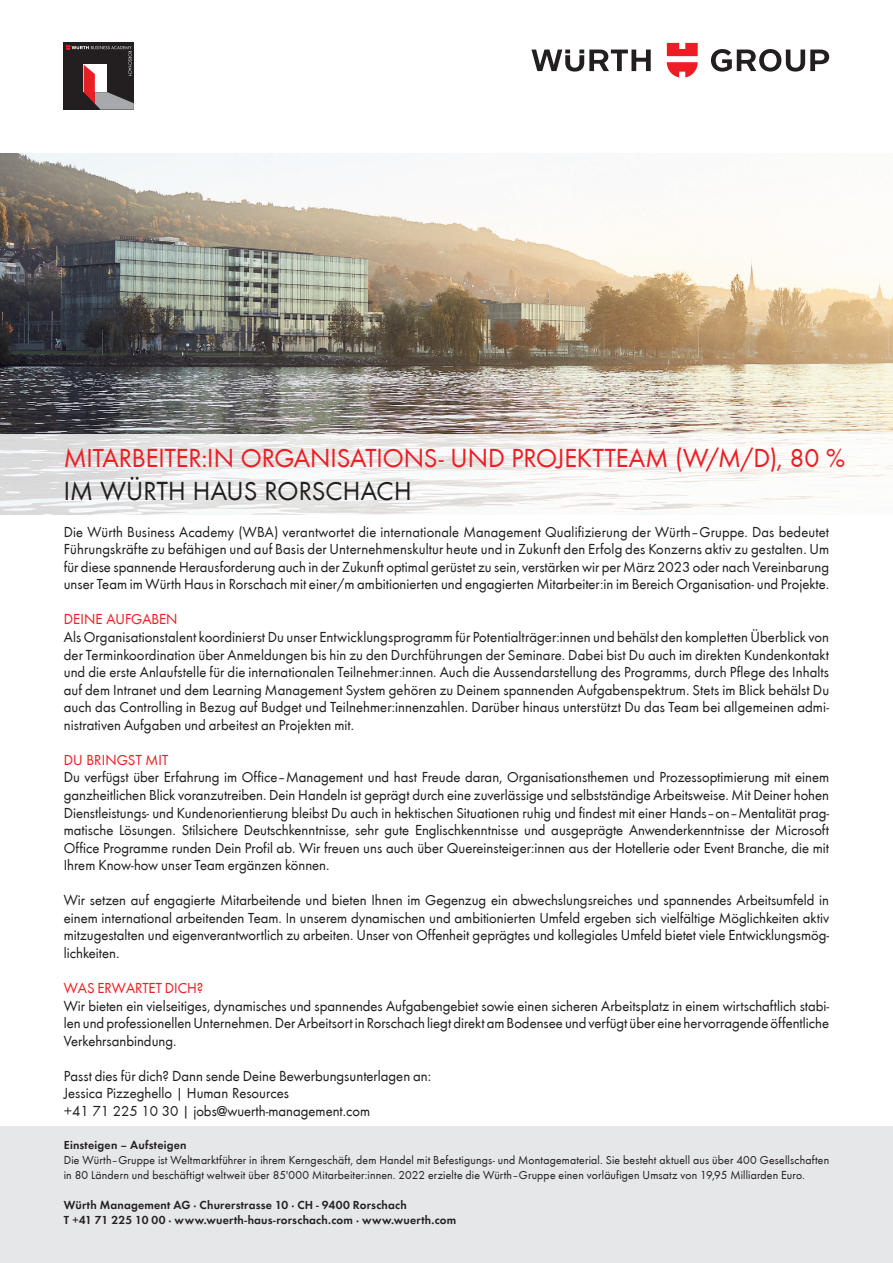
<style>
.page{position:relative;width:893px;height:1263px;background:#fff}
.page>*{position:absolute;margin:0;border:0;box-sizing:border-box;transform-origin:0 0}
.t1{font:27px "Wuerth";letter-spacing:-.005em;color:#ee1d23}
.t2{font:27px "Wuerth";letter-spacing:.005em;color:#231f20}
.t3{font:15px/17.5px "Wuerth";color:#231f20;text-align:justify}
.t4{font:15px "Wuerth";color:#ee1d23}
.t5{font:12px/15px "Wuerth";letter-spacing:.015em;color:#231f20}
.t6{font:600 12px/15px "Wuerth";letter-spacing:.015em;color:#231f20}
</style>
<div class="page">
<div style="left:0;top:1127px;width:893px;height:136px;background:#e6e7e9"></div>
<svg style="left:531px;top:50px;width:120px;height:22px"></svg>
<svg style="left:711px;top:49px;width:118px;height:23px"></svg>
<svg style="left:667px;top:43px;width:31px;height:34px"></svg>
<div style="left:64px;top:43px;width:70px;height:67px;background:#231f20"></div>
<svg style="left:66px;top:45px;width:68px;height:65px"></svg>
<img style="left:0;top:153px;width:893px;height:281px">
<svg style="left:0;top:434px;width:893px;height:81px;fill:#f6f4f3"></svg>
<h1 class="t1" style="left:64px;top:440px;width:783px">MITARBEITER:IN ORGANISATIONS- UND PROJEKTTEAM (W/M/D), 80 %</h1>
<h1 class="t2" style="left:64px;top:472px;width:349px">IM WÜRTH HAUS RORSCHACH</h1>
<p class="t3" style="left:64px;top:522px;width:767px">Die Würth Business Academy (WBA) verantwortet die internationale Management Qualifizierung der Würth–Gruppe. Das bedeutet Führungskräfte zu befähigen und auf Basis der Unternehmenskultur heute und in Zukunft den Erfolg des Konzerns aktiv zu gestalten. Um für diese spannende Herausforderung auch in der Zukunft optimal gerüstet zu sein, verstärken wir per März 2023 oder nach Vereinbarung unser Team im Würth Haus in Rorschach mit einer/m ambitionierten und engagierten Mitarbeiter:in im Bereich Organisation- und Projekte.</p>
<p class="t4" style="left:64px;top:609px;width:115px">DEINE AUFGABEN</p>
<p class="t3" style="left:64px;top:627px;width:767px">Als Organisationstalent koordinierst Du unser Entwicklungsprogramm für Potentialträger:innen und behälst den kompletten Überblick von der Terminkoordination über Anmeldungen bis hin zu den Durchführungen der Seminare. Dabei bist Du auch im direkten Kundenkontakt und die erste Anlaufstelle für die internationalen Teilnehmer:innen. Auch die Aussendarstellung des Programms, durch Pflege des Inhalts auf dem Intranet und dem Learning Management System gehören zu Deinem spannenden Aufgabenspektrum. Stets im Blick behälst Du auch das Controlling in Bezug auf Budget und Teilnehmer:innenzahlen. Darüber hinaus unterstützt Du das Team bei allgemeinen admi&shy;nistrativen Aufgaben und arbeitest an Projekten mit.</p>
<p class="t4" style="left:64px;top:750px;width:106px">DU BRINGST MIT</p>
<p class="t3" style="left:64px;top:768px;width:767px">Du verfügst über Erfahrung im Office–Management und hast Freude daran, Organisationsthemen und Prozessoptimierung mit einem ganzheitlichen Blick voranzutreiben. Dein Handeln ist geprägt durch eine zuverlässige und selbstständige Arbeitsweise. Mit Deiner hohen Dienstleistungs- und Kundenorientierung bleibst Du auch in hektischen Situationen ruhig und findest mit einer Hands–on–Mentalität prag&shy;matische Lösungen. Stilsichere Deutschkenntnisse, sehr gute Englischkenntnisse und ausgeprägte Anwenderkenntnisse der Microsoft Office Programme runden Dein Profil ab. Wir freuen uns auch über Quereinsteiger:innen aus der Hotellerie oder Event Branche, die mit Ihrem Know-how unser Team ergänzen können.</p>
<p class="t3" style="left:64px;top:891px;width:767px">Wir setzen auf engagierte Mitarbeitende und bieten Ihnen im Gegenzug ein abwechslungsreiches und spannendes Arbeitsumfeld in einem international arbeitenden Team. In unserem dynamischen und ambitionierten Umfeld ergeben sich vielfältige Möglichkeiten aktiv mitzugestalten und eigenverantwortlich zu arbeiten. Unser von Offenheit geprägtes und kollegiales Umfeld bietet viele Entwicklungsmög&shy;lichkeiten.</p>
<p class="t4" style="left:64px;top:978px;width:141px">WAS ERWARTET DICH?</p>
<p class="t3" style="left:64px;top:996px;width:767px">Wir bieten ein vielseitiges, dynamisches und spannendes Aufgabengebiet sowie einen sicheren Arbeitsplatz in einem wirtschaftlich stabi&shy;len und professionellen Unternehmen. Der Arbeitsort in Rorschach liegt direkt am Bodensee und verfügt über eine hervorragende öffentliche Verkehrsanbindung.</p>
<p class="t3" style="left:64px;top:1066px;width:369px;text-align:left">Passt dies für dich? Dann sende Deine Bewerbungsunterlagen an:<br>Jessica Pizzeghello | Human Resources<br>+41 71 225 10 30 | jobs@wuerth-management.com</p>
<p class="t6" style="left:64px;top:1136px;width:124px">Einsteigen – Aufsteigen</p>
<p class="t5" style="left:64px;top:1152px;width:767px">Die Würth–Gruppe ist Weltmarktführer in ihrem Kerngeschäft, dem Handel mit Befestigungs- und Montagematerial. Sie besteht aktuell aus über 400 Gesellschaften in 80 Ländern und beschäftigt weltweit über 85'000 Mitarbeiter:innen. 2022 erzielte die Würth–Gruppe einen vorläufigen Umsatz von 19,95 Milliarden Euro.</p>
<p class="t6" style="left:64px;top:1196px;width:394px">Würth Management AG · Churerstrasse 10 · CH - 9400 Rorschach<br>T +41 71 225 10 00 · www.wuerth-haus-rorschach.com · www.wuerth.com</p>
</div>
